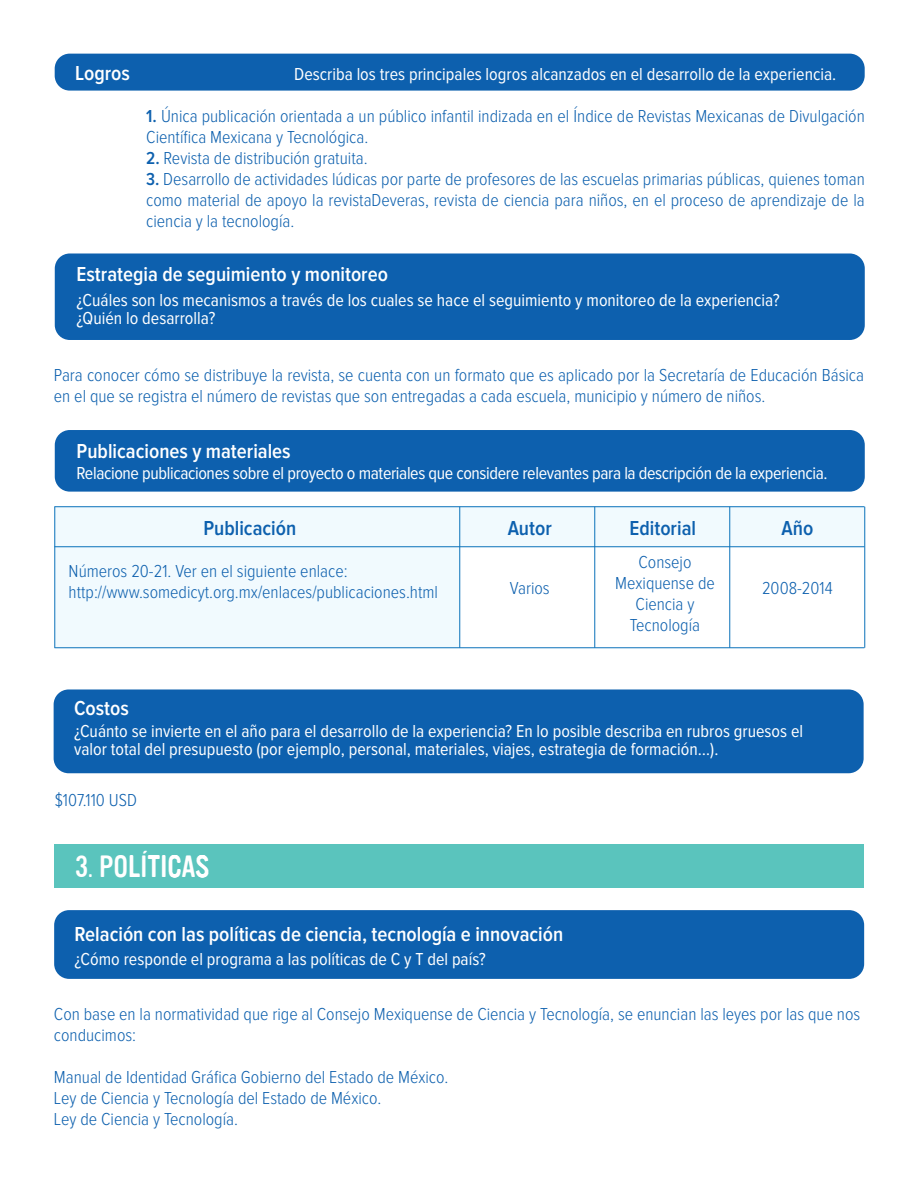
<style>
.page{position:relative;width:918px;height:1188px;background:#fff}
.page>*{position:absolute;margin:0;border:0;box-sizing:border-box;transform-origin:0 0}
.t1{font:30px "Flavour";color:#fff}
.t2{font:600 21px "Proxima Nova Cond";color:#fff}
.t3{font:600 21px "Proxima Nova Cond";color:#0d60ae}
.t4{font:300 18px/21px "Proxima Nova Cond";color:#0d60ae}
.t5{font:18px/18px "Proxima Nova Cond";color:#fff}
.t6{font:18px "Proxima Nova Cond";letter-spacing:-.02em;color:#fff}
.s1{font-weight:600}
</style>
<div class="page">
<div style="left:55px;top:54px;width:810px;height:37px;background:#0d60ae;border-radius:15px"></div>
<div style="left:55px;top:253px;width:810px;height:87px;background:#0d60ae;border-radius:15px"></div>
<div style="left:55px;top:507px;width:810px;height:40px;background:#f1fafe"></div>
<div style="left:55px;top:547px;width:405px;height:101px;background:#f1fafe"></div>
<div style="left:55px;top:430px;width:810px;height:62px;background:#0d60ae;border-radius:15px"></div>
<hr style="left:54px;top:506px;width:810px;height:1px;background:#0b72ba">
<hr style="left:54px;top:546px;width:810px;height:1px;background:#0b72ba">
<hr style="left:54px;top:648px;width:810px;height:1px;background:#0b72ba">
<hr style="left:55px;top:507px;width:1px;height:141px;background:#0b72ba">
<hr style="left:460px;top:507px;width:1px;height:141px;background:#0b72ba">
<hr style="left:595px;top:507px;width:1px;height:141px;background:#0b72ba">
<hr style="left:730px;top:507px;width:1px;height:141px;background:#0b72ba">
<hr style="left:865px;top:507px;width:1px;height:141px;background:#0b72ba">
<div style="left:54px;top:689px;width:810px;height:84px;background:#0d60ae;border-radius:15px"></div>
<div style="left:54px;top:910px;width:810px;height:69px;background:#0d60ae;border-radius:15px"></div>
<div style="left:54px;top:844px;width:810px;height:44px;background:#5ac4bd"></div>
<p class="t2" style="left:75px;top:63px;width:56px">Logros</p>
<p class="t5" style="left:294px;top:66px;width:544px">Describa los tres principales logros alcanzados en el desarrollo de la experiencia.</p>
<p class="t4" style="left:146px;top:107px;width:720px"><span class="s1">1.</span> Única publicación orientada a un público infantil indizada en el Índice de Revistas Mexicanas de Divulgación<br>Científica Mexicana y Tecnológica.</p>
<p class="t4" style="left:146px;top:149px;width:223px"><span class="s1">2.</span> Revista de distribución gratuita.</p>
<p class="t4" style="left:146px;top:170px;width:720px;text-align:justify"><span class="s1">3.</span> Desarrollo de actividades lúdicas por parte de profesores de las escuelas primarias públicas, quienes toman como material de apoyo la revistaDeveras, revista de ciencia para niños, en el proceso de aprendizaje de la ciencia y la tecnología.</p>
<p class="t2" style="left:77px;top:264px;width:313px">Estrategia de seguimiento y monitoreo</p>
<p class="t5" style="left:77px;top:292px;width:705px">¿Cuáles son los mecanismos a través de los cuales se hace el seguimiento y monitoreo de la experiencia? ¿Quién lo desarrolla?</p>
<p class="t4" style="left:54px;top:365px;width:812px">Para conocer cómo se distribuye la revista, se cuenta con un formato que es aplicado por la Secretaría de Educación Básica en el que se registra el número de revistas que son entregadas a cada escuela, municipio y número de niños.</p>
<p class="t2" style="left:77px;top:441px;width:216px">Publicaciones y materiales</p>
<p class="t6" style="left:77px;top:465px;width:753px">Relacione publicaciones sobre el proyecto o materiales que considere relevantes para la descripción de la experiencia.</p>
<p class="t3" style="left:203px;top:518px;width:94px">Publicación</p>
<p class="t3" style="left:508px;top:518px;width:46px">Autor</p>
<p class="t3" style="left:630px;top:518px;width:68px">Editorial</p>
<p class="t3" style="left:782px;top:518px;width:33px">Año</p>
<p class="t4" style="left:69px;top:561px;width:371px">Números 20-21. Ver en el siguiente enlace: http://www.somedicyt.org.mx/enlaces/publicaciones.html</p>
<p class="t4" style="left:615px;top:552px;width:101px;text-align:center">Consejo<br>Mexiquense de<br>Ciencia y<br>Tecnología</p>
<p class="t4" style="left:762px;top:578px;width:72px">2008-2014</p>
<p class="t4" style="left:510px;top:578px;width:41px">Varios</p>
<p class="t2" style="left:74px;top:699px;width:56px">Costos</p>
<p class="t5" style="left:74px;top:723px;width:731px">¿Cuánto se invierte en el año para el desarrollo de la experiencia? En lo posible describa en rubros gruesos el valor total del presupuesto (por ejemplo, personal, materiales, viajes, estrategia de formación…).</p>
<p class="t4" style="left:55px;top:790px;width:84px">$107.110 USD</p>
<h1 class="t1" style="left:75px;top:850px;width:136px">3. POLÍTICAS</h1>
<p class="t2" style="left:75px;top:924px;width:490px">Relación con las políticas de ciencia, tecnología e innovación</p>
<p class="t5" style="left:75px;top:950px;width:413px">¿Cómo responde el programa a las políticas de C y T del país?</p>
<p class="t4" style="left:54px;top:1005px;width:808px">Con base en la normatividad que rige al Consejo Mexiquense de Ciencia y Tecnología, se enuncian las leyes por las que nos conducimos:</p>
<p class="t4" style="left:54px;top:1068px;width:396px">Manual de Identidad Gráfica Gobierno del Estado de México.<br>Ley de Ciencia y Tecnología del Estado de México.<br>Ley de Ciencia y Tecnología.</p>
</div>
